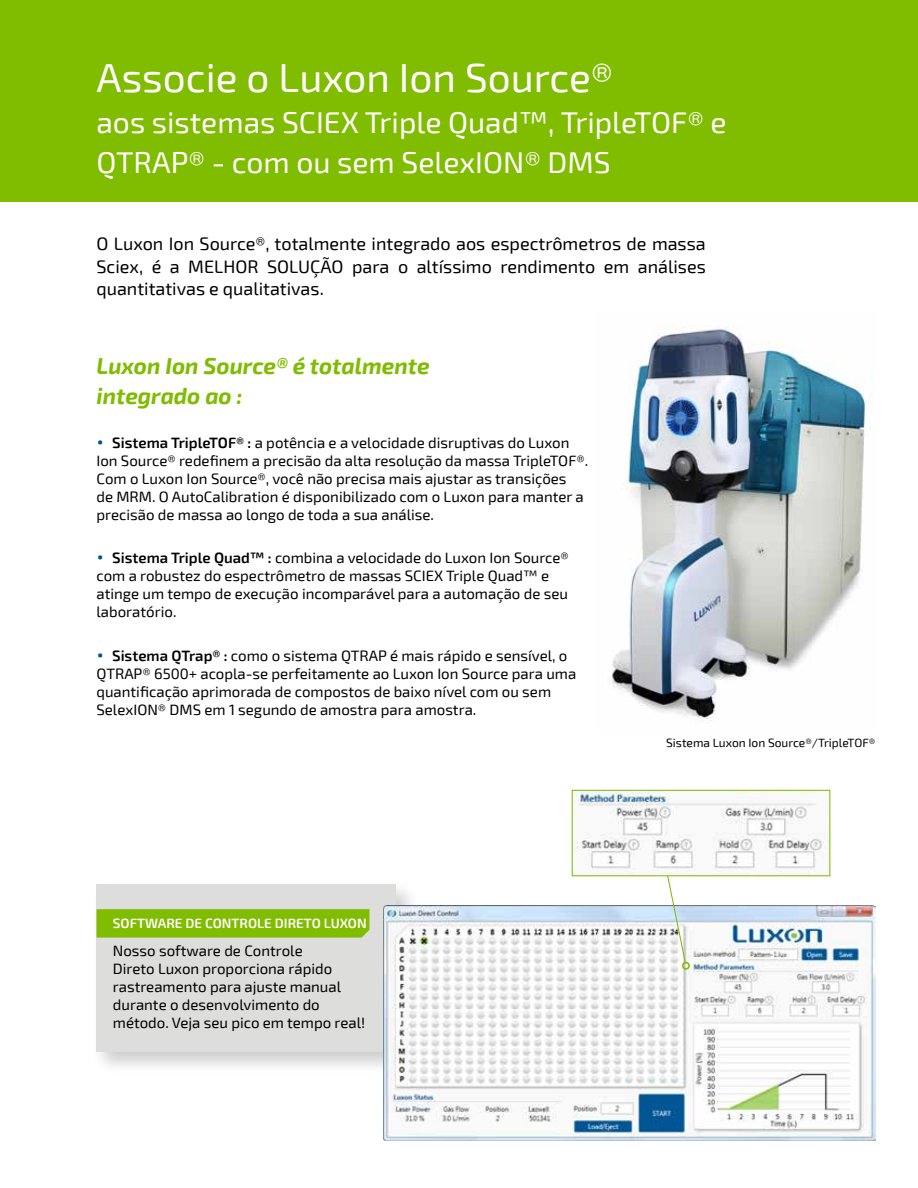
<style>
.page{position:relative;width:918px;height:1188px;background:#fff}
.page>*{position:absolute;margin:0;border:0;box-sizing:border-box;transform-origin:0 0}
.t1{font:40.5px "Exo 2";color:#fff}
.t2{font:30px/40.5px "Exo 2";color:#fff}
.t3{font:italic 700 22.5px/30px "Exo 2";color:#80bc00}
.t4{font:18px/22.5px "Exo 2";color:#000;text-align:justify}
.t5{font:15px/18px "Exo 2";color:#000}
.t6{font:600 13.5px "Exo 2";color:#fff}
.t7{font:12px "Exo 2";color:#000}
.s1{font-weight:500;font-size:21px;color:#03558c}
.s2{font-weight:600}
</style>
<div class="page">
<div style="left:0;top:0;width:918px;height:202px;background:#80bc00"></div>
<div style="left:91px;top:879px;width:329px;height:196px;background:#000;opacity:.2"></div>
<div style="left:97px;top:885px;width:299px;height:167px;background:#dddddc"></div>
<svg style="left:97px;top:909px;width:272px;height:29px;background:#82bc05"></svg>
<img style="left:384px;top:906px;width:491px;height:235px">
<svg style="left:666px;top:876px;width:21px;height:88px"></svg>
<div style="left:682px;top:962px;width:8px;height:8px;border:2px solid #80bc00;border-radius:3px"></div>
<img style="left:574px;top:792px;width:254px;height:82px">
<div style="left:572px;top:790px;width:258px;height:86px;border:1px solid #80bc00"></div>
<img style="left:612px;top:326px;width:261px;height:396px">
<h1 class="t1" style="left:97px;top:54px;width:518px">Associe o Luxon Ion Source®</h1>
<h2 class="t2" style="left:97px;top:102px;width:632px">aos sistemas SCIEX Triple Quad™, TripleTOF® e<br>QTRAP® - com ou sem SelexION® DMS</h2>
<p class="t4" style="left:97px;top:233px;width:611px">O Luxon Ion Source®, totalmente integrado aos espectrômetros de massa Sciex, é a MELHOR SOLUÇÃO para o altíssimo rendimento em análises quantitativas e qualitativas.</p>
<h3 class="t3" style="left:97px;top:351px;width:335px">Luxon Ion Source® é totalmente integrado ao :</h3>
<p class="t5" style="left:97px;top:434px;width:493px"><span class="s1">•</span> <span class="s2">Sistema TripleTOF® :</span> a potência e a velocidade disruptivas do Luxon Ion Source® redefinem a precisão da alta resolução da massa TripleTOF®.<br>Com o Luxon Ion Source®, você não precisa mais ajustar as transições<br>de MRM. O AutoCalibration é disponibilizado com o Luxon para manter a precisão de massa ao longo de toda a sua análise.</p>
<p class="t5" style="left:97px;top:549px;width:474px"><span class="s1">•</span> <span class="s2">Sistema Triple Quad™ :</span> combina a velocidade do Luxon Ion Source® com a robustez do espectrômetro de massas SCIEX Triple Quad™ e atinge um tempo de execução incomparável para a automação de seu laboratório.</p>
<p class="t5" style="left:97px;top:647px;width:481px"><span class="s1">•</span> <span class="s2">Sistema QTrap® :</span> como o sistema QTRAP é mais rápido e sensível, o QTRAP® 6500+ acopla-se perfeitamente ao Luxon Ion Source para uma quantificação aprimorada de compostos de baixo nível com ou sem SelexION® DMS em 1 segundo de amostra para amostra.</p>
<p class="t6" style="left:113px;top:915px;width:255px">SOFTWARE DE CONTROLE DIRETO LUXON</p>
<p class="t5" style="left:113px;top:942px;width:254px">Nosso software de Controle<br>Direto Luxon proporciona rápido rastreamento para ajuste manual durante o desenvolvimento do método. Veja seu pico em tempo real!</p>
<p class="t7" style="left:666px;top:736px;width:211px">Sistema Luxon Ion Source®/TripleTOF®</p>
</div>
